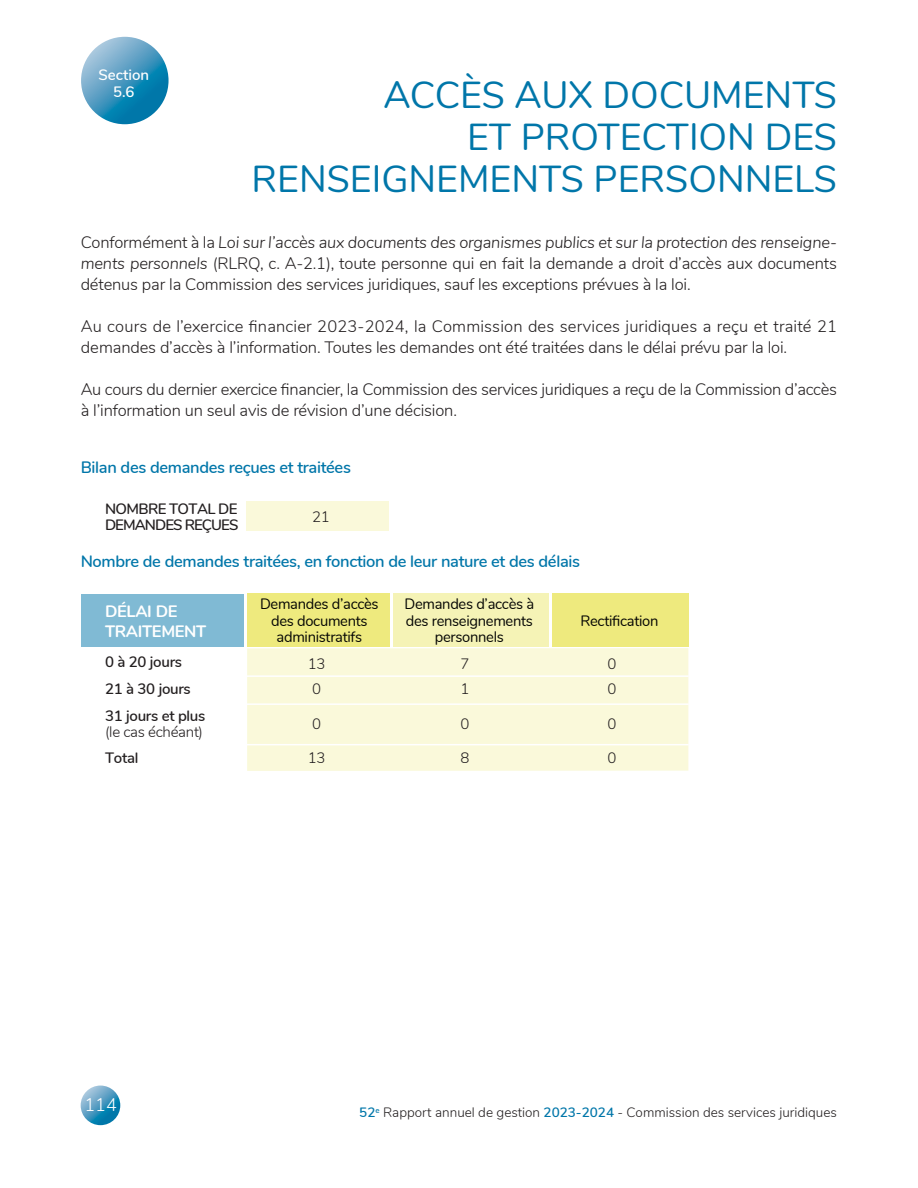
<style>
.page{position:relative;width:918px;height:1188px;background:#fff}
.page>*{position:absolute;margin:0;border:0;box-sizing:border-box;transform-origin:0 0}
.t1{font:37.5px "Nunito";color:#0076a9}
.t2{font:300 18px "Nunito";color:#fff}
.t3{font:300 16.5px/21px "Nunito";letter-spacing:-.01em;color:#231f20}
.t4{font:600 16.5px "Nunito";letter-spacing:-.02em;color:#0076a9}
.t5{font:700 16.5px/19.8px "Nunito";letter-spacing:-.02em;color:#fff}
.t6{font:15px/16.5px "Nunito";letter-spacing:-.02em;color:#040503;text-align:center}
.t7{font:300 15px/25.5px "Nunito";letter-spacing:-.02em;color:#231f20}
.t8{font:600 15px/27px "Nunito";letter-spacing:-.02em;color:#231f20}
.t9{font:600 15px/16.5px "Nunito";letter-spacing:-.06em;color:#231f20}
.t10{font:600 15px "Nunito";color:#fff}
.t11{font:300 13.5px "Nunito";color:#231f20}
.s1{font-style:italic}
.s2{font-weight:600}
.s3{font-weight:600;color:#0076a9}
</style>
<div class="page">
<div style="left:81px;top:594px;width:162px;height:53px;background:#80bad4"></div>
<div style="left:248px;top:593px;width:142px;height:54px;background:#eeea7e"></div>
<div style="left:393px;top:593px;width:156px;height:54px;background:#f5f3b6"></div>
<div style="left:553px;top:593px;width:136px;height:54px;background:#eeea7e"></div>
<div style="left:247px;top:648px;width:441px;height:123px;background:#faf9da"></div>
<div style="left:246px;top:501px;width:143px;height:30px;background:#faf9da"></div>
<hr style="left:240px;top:675px;width:449px;height:2px;background:#fff">
<hr style="left:240px;top:703px;width:449px;height:2px;background:#fff">
<hr style="left:240px;top:744px;width:449px;height:1px;background:#fff">
<svg style="left:81px;top:1086px;width:39px;height:39px"></svg>
<svg style="left:81px;top:37px;width:88px;height:87px;background:#4598bf"></svg>
<p class="t10" style="left:98px;top:64px;width:52px">Section</p>
<p class="t10" style="left:113px;top:80px;width:23px">5.6</p>
<p class="t1" style="left:384px;top:68px;width:455px">ACCÈS AUX DOCUMENTS</p>
<p class="t1" style="left:467px;top:110px;width:371px">ET PROTECTION DES</p>
<p class="t1" style="left:252px;top:152px;width:587px">RENSEIGNEMENTS PERSONNELS</p>
<p class="t3" style="left:81px;top:231px;width:758px;text-align:justify">Conformément à la <span class="s1">Loi sur l’accès aux documents des organismes publics et sur la protection des renseigne&shy;ments personnels</span> (RLRQ, c. A-2.1), toute personne qui en fait la demande a droit d’accès aux documents détenus par la Commission des services juridiques, sauf les exceptions prévues à la loi.</p>
<p class="t3" style="left:81px;top:315px;width:758px">Au cours de l’exercice financier 2023-2024, la Commission des services juridiques a reçu et traité 21 demandes d’accès à l’information. Toutes les demandes ont été traitées dans le délai prévu par la loi.</p>
<p class="t3" style="left:81px;top:378px;width:758px">Au cours du dernier exercice financier, la Commission des services juridiques a reçu de la Commission d’accès à l’information un seul avis de révision d’une décision.</p>
<p class="t4" style="left:81px;top:455px;width:272px">Bilan des demandes reçues et traitées</p>
<p class="t9" style="left:105px;top:500px;width:135px">NOMBRE TOTAL DE<br>DEMANDES REÇUES</p>
<p class="t7" style="left:312px;top:503px;width:19px">21</p>
<p class="t4" style="left:81px;top:550px;width:501px">Nombre de demandes traitées, en fonction de leur nature et des délais</p>
<p class="t5" style="left:105px;top:601px;width:103px">DÉLAI DE<br>TRAITEMENT</p>
<p class="t8" style="left:105px;top:647px;width:102px">0 à 20 jours<br>21 à 30 jours<br>31 jours et plus</p>
<p class="t7" style="left:105px;top:719px;width:99px">(le cas échéant)<br><span class="s2">Total</span></p>
<p class="t6" style="left:260px;top:595px;width:120px">Demandes d’accès des documents administratifs</p>
<p class="t6" style="left:405px;top:595px;width:131px">Demandes d’accès à des renseignements personnels</p>
<p class="t7" style="left:308px;top:650px;width:19px">13<br>0</p>
<p class="t7" style="left:312px;top:710px;width:10px">0</p>
<p class="t7" style="left:308px;top:744px;width:19px">13</p>
<p class="t7" style="left:461px;top:650px;width:10px">7<br>1</p>
<p class="t7" style="left:461px;top:710px;width:10px">0</p>
<p class="t7" style="left:461px;top:744px;width:10px">8</p>
<p class="t6" style="left:580px;top:611px;width:80px">Rectification</p>
<p class="t7" style="left:608px;top:650px;width:10px">0<br>0</p>
<p class="t7" style="left:608px;top:710px;width:10px">0</p>
<p class="t7" style="left:608px;top:744px;width:10px">0</p>
<p class="t2" style="left:84px;top:1092px;width:34px">114</p>
<p class="t11" style="left:359px;top:1103px;width:479px"><span class="s3">52</span><sup>e</sup> Rapport annuel de gestion <span class="s3">2023-2024</span> - Commission des services juridiques</p>
</div>
